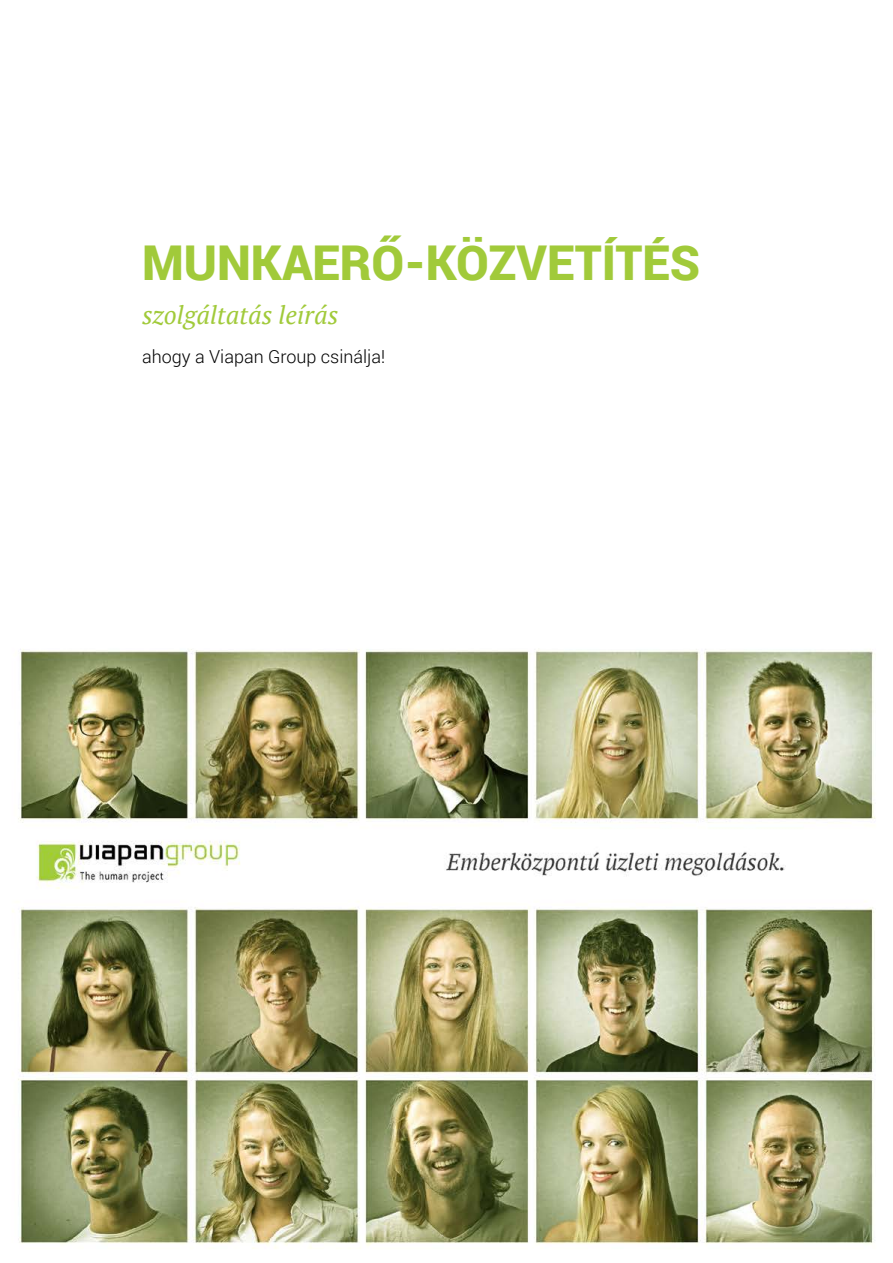
<style>
.page{position:relative;width:893px;height:1263px;background:#fff}
.page>*{position:absolute;margin:0;border:0;box-sizing:border-box;transform-origin:0 0}
.t1{font:900 48px "Roboto";color:#a1ca3a}
.t2{font:italic 25.5px "PT Serif";color:#a1ca3a}
.t3{font:300 18px "Roboto";color:#000}
</style>
<div class="page">
<img style="left:12px;top:649px;width:864px;height:600px">
<h1 class="t1" style="left:142px;top:229px;width:559px">MUNKAERŐ-KÖZVETÍTÉS</h1>
<h2 class="t2" style="left:142px;top:298px;width:198px">szolgáltatás leírás</h2>
<p class="t3" style="left:142px;top:344px;width:245px">ahogy a Viapan Group csinálja!</p>
</div>
